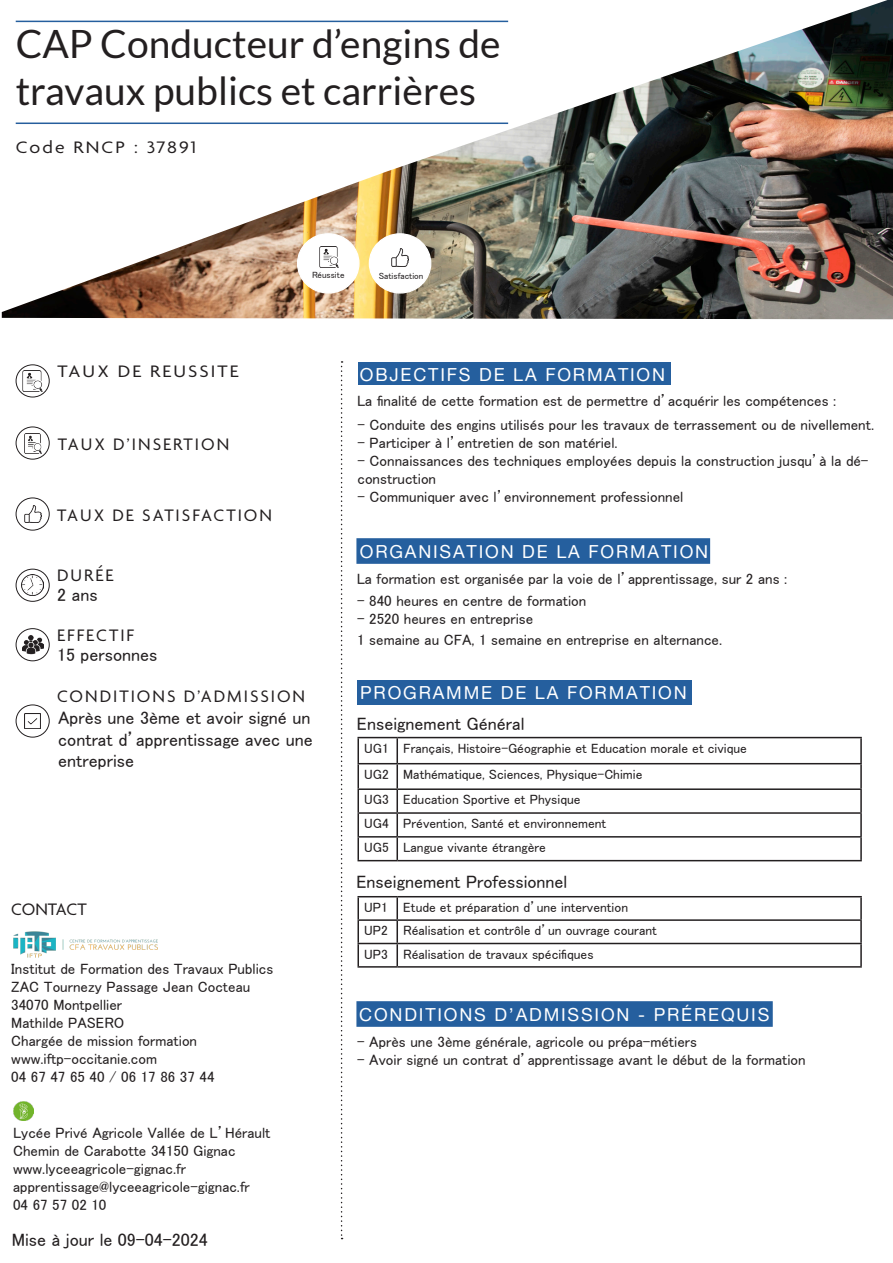
<style>
.page{position:relative;width:893px;height:1263px;background:#fff}
.page>*{position:absolute;margin:0;border:0;box-sizing:border-box;transform-origin:0 0}
.t1{font:39px/46.8px "Lato";color:#231f20}
.t2{font:18px/21.6px "MS P Gothic";color:#231f20}
.t3{font:18px "Alte Haas Grotesk";letter-spacing:.1em;color:#fff}
.t4{font:18px "Agenda";letter-spacing:.11em;color:#231f20}
.t5{font:18px "Agenda";letter-spacing:.11em;color:#231f20;scale:1.09 1}
.t6{font:18px "Agenda";letter-spacing:-.01em;color:#231f20}
.t7{font:15px/18px "MS P Gothic";color:#231f20}
.t8{font:13.5px "MS P Gothic";color:#231f20}
.t9{font:9px "MS P Gothic";color:#231f20}
</style>
<div class="page">
<div style="left:356px;top:538px;width:354px;height:26px;background:#255f9e;border:2px solid #255f9e"></div>
<div style="left:356px;top:1001px;width:417px;height:26px;background:#255f9e;border:2px solid #255f9e"></div>
<img style="left:2px;top:0;width:891px;height:319px">
<div style="left:358px;top:362px;width:312px;height:23px;background:#255f9e"></div>
<hr style="left:16px;top:123px;width:492px;height:1px;background:#265e9d">
<hr style="left:16px;top:21px;width:492px;height:1px;background:#255f9e">
<svg style="left:341px;top:361px;width:2px;height:878px"></svg>
<div style="left:357px;top:680px;width:335px;height:24px;background:#255f9e"></div>
<hr style="left:357px;top:737px;width:40px;height:1px;background:#231f20">
<hr style="left:357px;top:738px;width:2px;height:25px;background:#231f20">
<hr style="left:397px;top:737px;width:465px;height:1px;background:#231f20">
<hr style="left:396px;top:738px;width:2px;height:25px;background:#231f20">
<hr style="left:860px;top:738px;width:2px;height:25px;background:#231f20">
<hr style="left:357px;top:763px;width:40px;height:1px;background:#231f20">
<hr style="left:357px;top:764px;width:2px;height:24px;background:#231f20">
<hr style="left:397px;top:763px;width:465px;height:1px;background:#231f20">
<hr style="left:396px;top:764px;width:2px;height:24px;background:#231f20">
<hr style="left:860px;top:764px;width:2px;height:24px;background:#231f20">
<hr style="left:357px;top:788px;width:40px;height:2px;background:#231f20">
<hr style="left:357px;top:790px;width:2px;height:22px;background:#231f20">
<hr style="left:397px;top:788px;width:465px;height:2px;background:#231f20">
<hr style="left:396px;top:790px;width:2px;height:22px;background:#231f20">
<hr style="left:860px;top:790px;width:2px;height:22px;background:#231f20">
<hr style="left:357px;top:812px;width:40px;height:2px;background:#231f20">
<hr style="left:357px;top:814px;width:2px;height:22px;background:#231f20">
<hr style="left:397px;top:812px;width:465px;height:2px;background:#231f20">
<hr style="left:396px;top:814px;width:2px;height:22px;background:#231f20">
<hr style="left:860px;top:814px;width:2px;height:22px;background:#231f20">
<hr style="left:357px;top:836px;width:40px;height:1px;background:#231f20">
<hr style="left:357px;top:837px;width:2px;height:23px;background:#231f20">
<hr style="left:397px;top:836px;width:465px;height:1px;background:#231f20">
<hr style="left:396px;top:837px;width:2px;height:23px;background:#231f20">
<hr style="left:860px;top:837px;width:2px;height:23px;background:#231f20">
<hr style="left:357px;top:860px;width:40px;height:1px;background:#231f20">
<hr style="left:397px;top:860px;width:465px;height:1px;background:#231f20">
<div style="left:369px;top:234px;width:62px;height:59px;background:#fff;border-radius:50%"></div>
<div style="left:369px;top:233px;width:62px;height:61px;border:1px solid #fff;border-radius:50%"></div>
<div style="left:298px;top:234px;width:61px;height:59px;background:#fff;border-radius:50%"></div>
<div style="left:297px;top:233px;width:63px;height:61px;border:1px solid #fff;border-radius:50%"></div>
<img style="left:319px;top:246px;width:20px;height:22px">
<img style="left:392px;top:249px;width:16px;height:17px">
<img style="left:24px;top:505px;width:17px;height:18px">
<img style="left:22px;top:370px;width:21px;height:22px">
<img style="left:24px;top:713px;width:17px;height:16px">
<img style="left:24px;top:433px;width:18px;height:20px">
<img style="left:22px;top:575px;width:22px;height:21px">
<img style="left:23px;top:635px;width:21px;height:19px">
<div style="left:16px;top:364px;width:34px;height:33px;border:1px solid #231f20;border-radius:50%"></div>
<div style="left:16px;top:427px;width:34px;height:32px;border:1px solid #231f20;border-radius:50%"></div>
<div style="left:16px;top:569px;width:34px;height:33px;border:1px solid #231f20;border-radius:50%"></div>
<div style="left:16px;top:498px;width:34px;height:32px;border:1px solid #231f20;border-radius:50%"></div>
<div style="left:16px;top:628px;width:34px;height:33px;border:1px solid #231f20;border-radius:50%"></div>
<div style="left:16px;top:704px;width:34px;height:33px;border:1px solid #231f20;border-radius:50%"></div>
<hr style="left:357px;top:896px;width:40px;height:1px;background:#231f20">
<hr style="left:357px;top:897px;width:2px;height:22px;background:#231f20">
<hr style="left:397px;top:896px;width:465px;height:1px;background:#231f20">
<hr style="left:396px;top:897px;width:2px;height:22px;background:#231f20">
<hr style="left:860px;top:897px;width:2px;height:22px;background:#231f20">
<hr style="left:357px;top:919px;width:40px;height:2px;background:#231f20">
<hr style="left:357px;top:921px;width:2px;height:22px;background:#231f20">
<hr style="left:397px;top:919px;width:465px;height:2px;background:#231f20">
<hr style="left:396px;top:921px;width:2px;height:22px;background:#231f20">
<hr style="left:860px;top:921px;width:2px;height:22px;background:#231f20">
<hr style="left:357px;top:943px;width:40px;height:1px;background:#231f20">
<hr style="left:357px;top:944px;width:2px;height:22px;background:#231f20">
<hr style="left:397px;top:943px;width:465px;height:1px;background:#231f20">
<hr style="left:396px;top:944px;width:2px;height:22px;background:#231f20">
<hr style="left:860px;top:944px;width:2px;height:22px;background:#231f20">
<hr style="left:357px;top:966px;width:40px;height:2px;background:#231f20">
<hr style="left:397px;top:966px;width:465px;height:2px;background:#231f20">
<img style="left:13px;top:1101px;width:21px;height:19px">
<img style="left:13px;top:931px;width:145px;height:27px">
<p class="t1" style="left:16px;top:20px;width:486px">CAP Conducteur d’engins de travaux publics et carrières</p>
<p class="t5" style="left:16px;top:137px;width:167px">Code RNCP : 37891</p>
<p class="t5" style="left:58px;top:362px;width:168px">TAUX DE REUSSITE</p>
<p class="t4" style="left:58px;top:435px;width:173px">TAUX D’INSERTION</p>
<p class="t4" style="left:57px;top:505px;width:216px">TAUX DE SATISFACTION</p>
<p class="t9" style="left:312px;top:271px;width:34px">Réussite</p>
<p class="t9" style="left:379px;top:271px;width:46px">Satisfaction</p>
<p class="t3" style="left:360px;top:363px;width:307px">OBJECTIFS DE LA FORMATION</p>
<p class="t7" style="left:357px;top:391px;width:481px">La finalité de cette formation est de permettre d’acquérir les compétences :</p>
<p class="t7" style="left:358px;top:416px;width:518px">- Conduite des engins utilisés pour les travaux de terrassement ou de nivellement.</p>
<p class="t7" style="left:358px;top:434px;width:262px">- Participer à l’entretien de son matériel.</p>
<p class="t7" style="left:358px;top:452px;width:512px">- Connaissances des techniques employées depuis la construction jusqu’à la dé&shy;construction</p>
<p class="t7" style="left:358px;top:488px;width:327px">- Communiquer avec l’environnement professionnel</p>
<p class="t4" style="left:57px;top:565px;width:58px">DURÉE</p>
<p class="t2" style="left:57px;top:584px;width:42px">2 ans</p>
<p class="t4" style="left:57px;top:626px;width:79px">EFFECTIF</p>
<p class="t2" style="left:57px;top:644px;width:102px">15 personnes</p>
<p class="t4" style="left:57px;top:686px;width:249px">CONDITIONS D’ADMISSION</p>
<p class="t2" style="left:58px;top:707px;width:256px">Après une 3ème et avoir signé un contrat d’apprentissage avec une entreprise</p>
<p class="t6" style="left:11px;top:900px;width:77px">CONTACT</p>
<p class="t7" style="left:11px;top:960px;width:264px">Institut de Formation des Travaux Publics</p>
<p class="t7" style="left:11px;top:978px;width:241px">ZAC Tournezy Passage Jean Cocteau</p>
<p class="t7" style="left:11px;top:996px;width:112px">34070 Montpellier</p>
<p class="t7" style="left:11px;top:1014px;width:115px">Mathilde PASERO</p>
<p class="t7" style="left:11px;top:1032px;width:187px">Chargée de mission formation</p>
<p class="t7" style="left:11px;top:1050px;width:147px">www.iftp-occitanie.com</p>
<p class="t7" style="left:11px;top:1068px;width:205px">04 67 47 65 40 / 06 17 86 37 44</p>
<p class="t7" style="left:13px;top:1124px;width:259px">Lycée Privé Agricole Vallée de L’Hérault</p>
<p class="t7" style="left:13px;top:1142px;width:224px">Chemin de Carabotte 34150 Gignac</p>
<p class="t7" style="left:13px;top:1160px;width:174px">www.lyceeagricole-gignac.fr</p>
<p class="t7" style="left:13px;top:1178px;width:238px">apprentissage@lyceeagricole-gignac.fr</p>
<p class="t7" style="left:13px;top:1196px;width:95px">04 67 57 02 10</p>
<p class="t2" style="left:12px;top:1228px;width:198px">Mise à jour le 09-04-2024</p>
<p class="t3" style="left:360px;top:541px;width:350px">ORGANISATION DE LA FORMATION</p>
<p class="t7" style="left:357px;top:569px;width:432px">La formation est organisée par la voie de l’apprentissage, sur 2 ans :</p>
<p class="t7" style="left:357px;top:592px;width:231px">- 840 heures en centre de formation</p>
<p class="t7" style="left:357px;top:610px;width:178px">- 2520 heures en entreprise</p>
<p class="t7" style="left:357px;top:630px;width:366px">1 semaine au CFA, 1 semaine en entreprise en alternance.</p>
<p class="t3" style="left:360px;top:681px;width:328px">PROGRAMME DE LA FORMATION</p>
<p class="t2" style="left:357px;top:712px;width:169px">Enseignement Général</p>
<p class="t8" style="left:364px;top:741px;width:26px">UG1</p>
<p class="t8" style="left:403px;top:741px;width:345px">Français, Histoire-Géographie et Education morale et civique</p>
<p class="t8" style="left:364px;top:767px;width:26px">UG2</p>
<p class="t8" style="left:403px;top:767px;width:241px">Mathématique, Sciences, Physique-Chimie</p>
<p class="t8" style="left:364px;top:793px;width:26px">UG3</p>
<p class="t8" style="left:403px;top:793px;width:179px">Education Sportive et Physique</p>
<p class="t8" style="left:364px;top:817px;width:26px">UG4</p>
<p class="t8" style="left:403px;top:817px;width:205px">Prévention, Santé et environnement</p>
<p class="t8" style="left:364px;top:840px;width:26px">UG5</p>
<p class="t8" style="left:403px;top:840px;width:144px">Langue vivante étrangère</p>
<p class="t2" style="left:356px;top:871px;width:212px">Enseignement Professionnel</p>
<p class="t8" style="left:364px;top:900px;width:25px">UP1</p>
<p class="t8" style="left:403px;top:900px;width:226px">Etude et préparation d’une intervention</p>
<p class="t8" style="left:364px;top:924px;width:25px">UP2</p>
<p class="t8" style="left:403px;top:924px;width:255px">Réalisation et contrôle d’un ouvrage courant</p>
<p class="t8" style="left:364px;top:947px;width:25px">UP3</p>
<p class="t8" style="left:403px;top:947px;width:192px">Réalisation de travaux spécifiques</p>
<p class="t3" style="left:359px;top:1004px;width:412px">CONDITIONS D’ADMISSION - PRÉREQUIS</p>
<p class="t7" style="left:357px;top:1032px;width:341px">- Après une 3ème générale, agricole ou prépa-métiers</p>
<p class="t7" style="left:357px;top:1050px;width:450px">- Avoir signé un contrat d’apprentissage avant le début de la formation</p>
</div>
